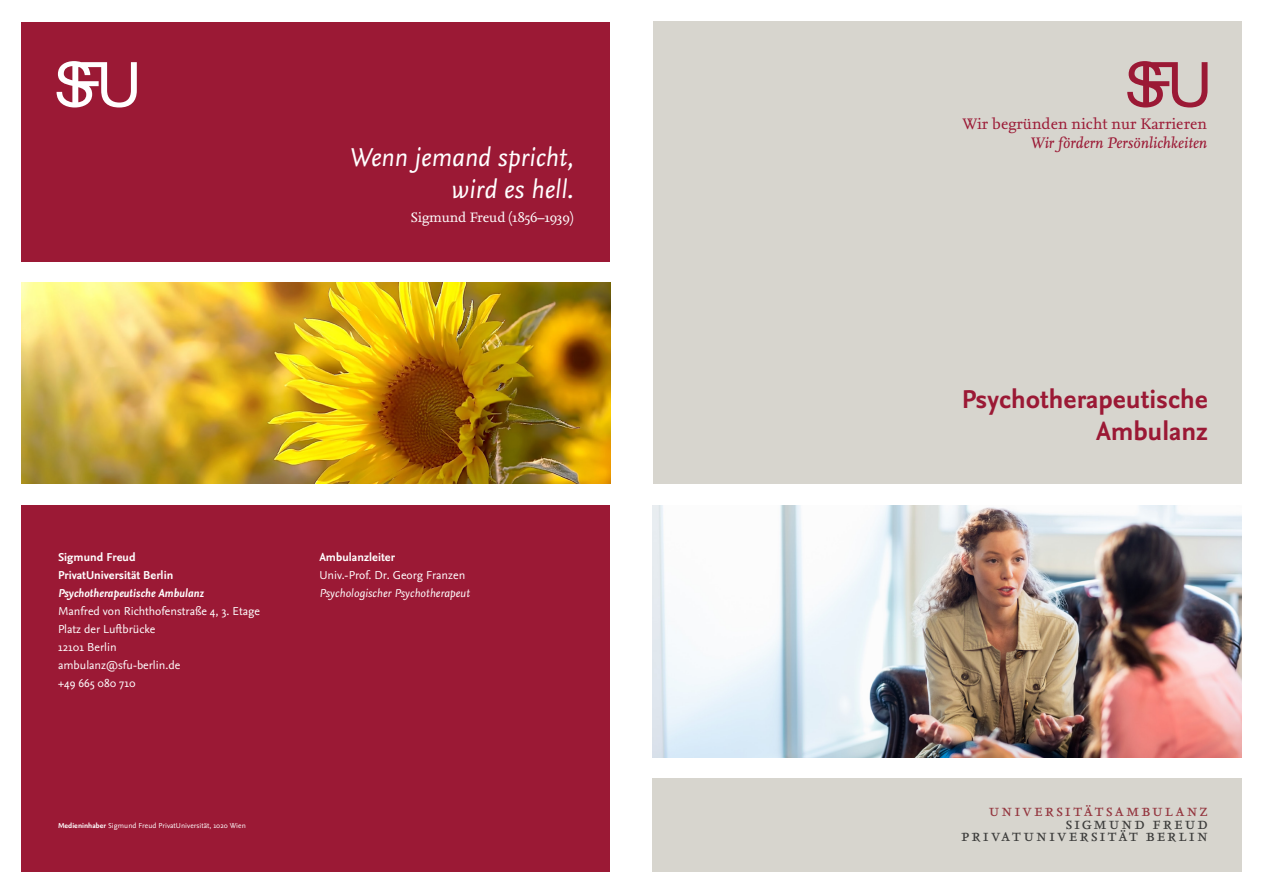
<style>
.page{position:relative;width:1263px;height:893px;background:#fff}
.page>*{position:absolute;margin:0;border:0;box-sizing:border-box;transform-origin:0 0}
.t1{font:italic 27px/31.5px "Nexus Sans Pro";color:#fff;text-align:right}
.t2{font:700 27px/31.5px "Nexus Sans Pro";color:#9b1935;text-align:right}
.t3{font:16.95px "Nexus Serif Pro";letter-spacing:.115em;color:#3c3c3b}
.t4{font:16.95px "Nexus Serif Pro";letter-spacing:.115em;color:#94363f}
.t5{font:15.9px "Nexus Serif Pro";color:#9b1935}
.t6{font:italic 15.9px "Nexus Serif Pro";color:#9b1935}
.t7{font:14.25px "Nexus Serif Pro";letter-spacing:-.01em;color:#fff}
.t8{font:12px/18px "Nexus Sans Pro";color:#fff}
.t9{font:700 12px/18px "Nexus Sans Pro";color:#fff}
.t10{font:italic 12px "Nexus Sans Pro";color:#fff}
.t11{font:italic 700 12px "Nexus Sans Pro";color:#fff}
.t12{font:7.5px "Nexus Sans Pro";letter-spacing:.005em;color:#fff}
.s1{font-weight:700}
</style>
<div class="page">
<div style="left:21px;top:505px;width:589px;height:367px;background:#9b1935"></div>
<div style="left:653px;top:21px;width:589px;height:463px;background:#d7d5ce"></div>
<div style="left:653px;top:779px;width:589px;height:93px;background:#d7d5ce"></div>
<svg style="left:1127px;top:61px;width:80px;height:47px"></svg>
<div style="left:21px;top:22px;width:589px;height:239px;background:#9b1935"></div>
<svg style="left:57px;top:61px;width:80px;height:47px"></svg>
<img style="left:653px;top:505px;width:589px;height:252px">
<img style="left:21px;top:283px;width:589px;height:201px">
<h1 class="t1" style="left:349px;top:140px;width:226px">Wenn jemand spricht, wird es hell.</h1>
<p class="t7" style="left:410px;top:206px;width:164px">Sigmund Freud (1856–1939)</p>
<p class="t9" style="left:58px;top:547px;width:117px">Sigmund Freud<br>PrivatUniversität Berlin</p>
<p class="t11" style="left:58px;top:584px;width:147px">Psychotherapeutische Ambulanz</p>
<p class="t8" style="left:58px;top:601px;width:203px">Manfred von Richthofenstraße 4, 3. Etage<br>Platz der Luftbrücke<br>12101 Berlin<br>ambulanz@sfu-berlin.de<br>+49 665 080 710</p>
<p class="t12" style="left:58px;top:820px;width:189px"><span class="s1">Medieninhaber</span> Sigmund Freud PrivatUniversität, 1020 Wien</p>
<p class="t9" style="left:319px;top:547px;width:77px">Ambulanzleiter</p>
<p class="t8" style="left:319px;top:565px;width:147px">Univ.-Prof. Dr. Georg Franzen</p>
<p class="t10" style="left:319px;top:584px;width:152px">Psychologischer Psychotherapeut</p>
<h3 class="t5" style="left:962px;top:112px;width:246px">Wir begründen nicht nur Karrieren</h3>
<h3 class="t6" style="left:1030px;top:131px;width:178px">Wir fördern Persönlichkeiten</h3>
<h1 class="t2" style="left:962px;top:382px;width:247px">Psychotherapeutische<br>Ambulanz</h1>
<h2 class="t4" style="left:989px;top:798px;width:221px">universitätsambulanz</h2>
<h2 class="t3" style="left:1065px;top:810px;width:42px">SIGMUN</h2>
<h2 class="t3" style="left:1134px;top:810px;width:40px">D FREU</h2>
<h2 class="t3" style="left:1197px;top:810px;width:12px">D</h2>
<h2 class="t3" style="left:961px;top:823px;width:22px">PRIVATUNIVERSITÄT</h2>
<h2 class="t3" style="left:1146px;top:823px;width:63px">berlin</h2>
</div>
